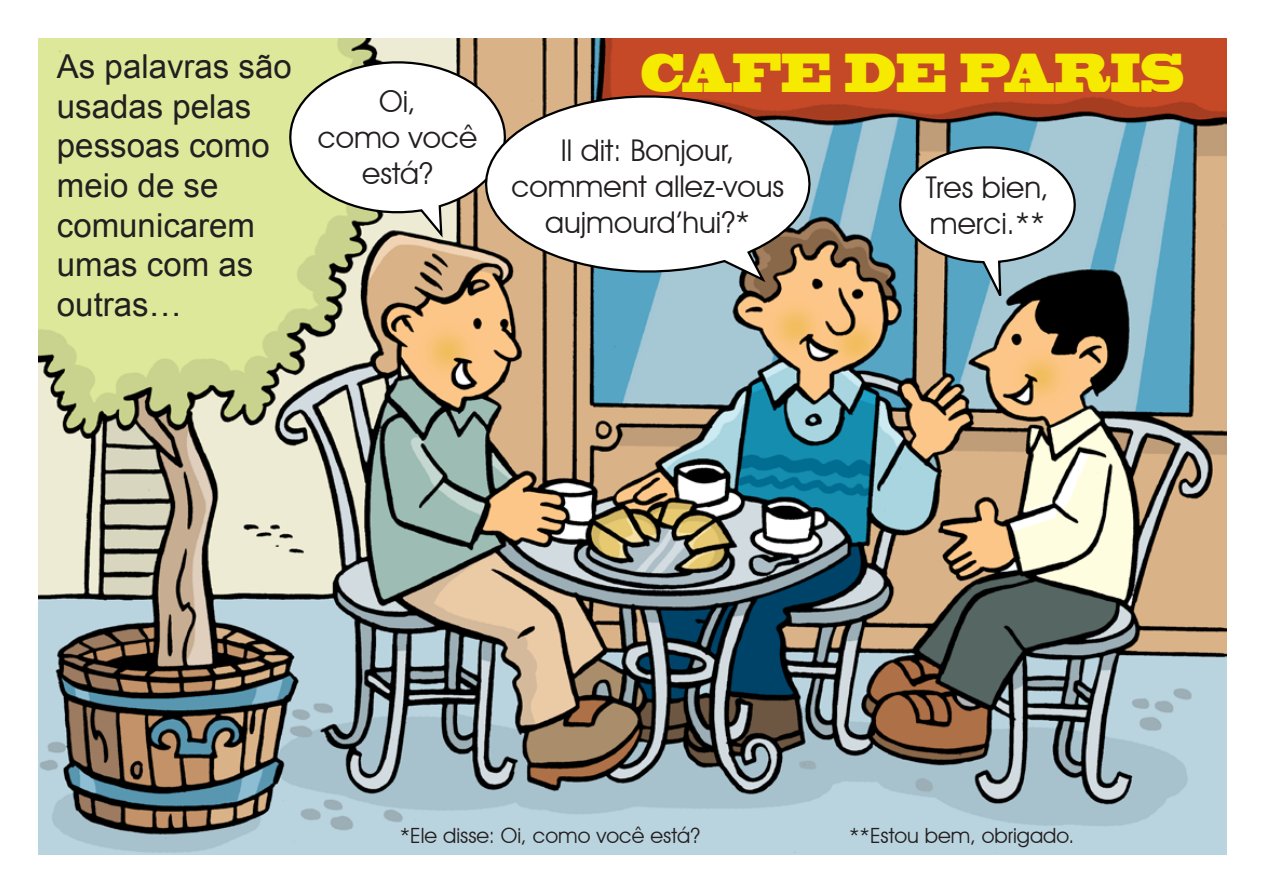
<style>
.page{position:relative;width:1263px;height:893px;background:#fff}
.page>*{position:absolute;margin:0;border:0;box-sizing:border-box;transform-origin:0 0}
.Body_text{font:51.15px "Blackoak Std";color:#f6ea00;scale:.54 1}
.Body_text-2{font:33px/39.6px "Arial";color:#231f20}
.Body_text-3{font:30px/36px "Avant Garde IT Cby BT";color:#231f20;text-align:center}
.Body_text-4{font:21px "Avant Garde IT Cby BT";color:#231f20}
</style>
<div class="page">
<img style="left:38px;top:38px;width:1189px;height:817px">
<svg style="left:288px;top:60px;width:219px;height:181px"></svg>
<svg style="left:484px;top:94px;width:328px;height:191px"></svg>
<svg style="left:898px;top:145px;width:179px;height:161px"></svg>
<p class="Body_text-2" style="left:57px;top:47px;width:236px">As palavras são usadas pelas pessoas como meio de se comunicarem umas com as outras…</p>
<p class="Body_text-3" style="left:379px;top:83px;width:38px">Oi,</p>
<p class="Body_text-3" style="left:318px;top:119px;width:161px">como você está?</p>
<p class="Body_text" style="left:640px;top:38px;width:1009px">CAFE DE PARIS</p>
<p class="Body_text-3" style="left:561px;top:132px;width:175px">Il dit: Bonjour,</p>
<p class="Body_text-3" style="left:511px;top:168px;width:274px">comment allez-vous aujmourd’hui?*</p>
<p class="Body_text-3" style="left:926px;top:169px;width:125px;text-align:left">Tres bien, merci.**</p>
<p class="Body_text-4" style="left:400px;top:823px;width:302px">*Ele disse: Oi, como você está?</p>
<p class="Body_text-4" style="left:849px;top:823px;width:227px">**Estou bem, obrigado.</p>
</div>
